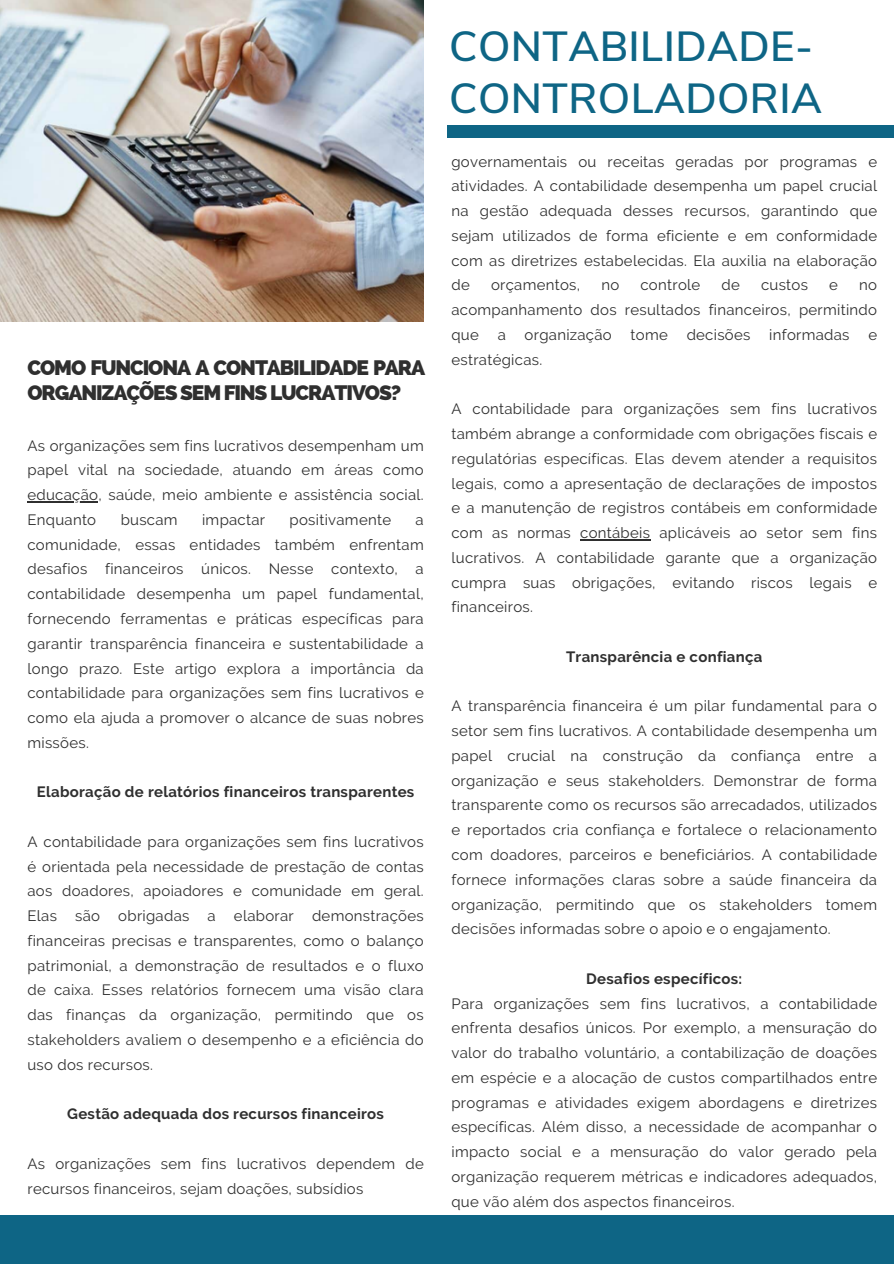
<style>
.page{position:relative;width:894px;height:1264px;background:#fff}
.page>*{position:absolute;margin:0;border:0;box-sizing:border-box;transform-origin:0 0}
.t1{font:600 42px/52.8px "Nunito Sans";letter-spacing:.01em;color:#0e6585}
.t2{font:800 21px/25.2px "Raleway";letter-spacing:-.055em;color:#2f2f2f}
.t3{font:15px/24.8px "Raleway";letter-spacing:.02em;color:#2f2f2f;text-align:justify}
.t4{font:700 15px "Raleway";letter-spacing:.02em;color:#2f2f2f}
</style>
<div class="page">
<div style="left:0;top:1215px;width:893px;height:48px;background:#0e6585"></div>
<img style="left:0;top:0;width:423px;height:322px">
<div style="left:446px;top:125px;width:447px;height:13px;background:#0e6585"></div>
<hr style="left:27px;top:501px;width:71px;height:1px;background:#2f2f2f">
<hr style="left:580px;top:539px;width:70px;height:1px;background:#2f2f2f">
<h2 class="t2" style="left:27px;top:355px;width:399px">COMO FUNCIONA A CONTABILIDADE PARA<br>ORGANIZAÇÕES SEM FINS LUCRATIVOS?</h2>
<p class="t3" style="left:27px;top:433px;width:397px">As organizações sem fins lucrativos desempenham um papel vital na sociedade, atuando em áreas como educação, saúde, meio ambiente e assistência social.<br>Enquanto</p>
<p class="t3" style="left:121px;top:507px;width:58px">buscam</p>
<p class="t3" style="left:202px;top:507px;width:64px">impactar</p>
<p class="t3" style="left:289px;top:507px;width:103px">positivamente</p>
<p class="t3" style="left:27px;top:507px;width:397px;text-indent:388px">a comunidade, essas entidades também enfrentam desafios financeiros únicos. Nesse contexto, a contabilidade desempenha um papel fundamental, fornecendo ferramentas e práticas específicas para garantir transparência financeira e sustentabilidade a longo prazo. Este artigo explora a importância da contabilidade para organizações sem fins lucrativos e como ela ajuda a promover o alcance de suas nobres missões.</p>
<p class="t4" style="left:37px;top:783px;width:379px">Elaboração de relatórios financeiros transparentes</p>
<p class="t3" style="left:27px;top:829px;width:397px">A contabilidade para organizações sem fins lucrativos é orientada pela necessidade de prestação de contas aos doadores, apoiadores e comunidade em geral.<br>Elas são obrigadas a elaborar demonstrações financeiras precisas e transparentes, como o balanço patrimonial, a demonstração de resultados e o fluxo de caixa. Esses relatórios fornecem uma visão clara das finanças da organização, permitindo que os stakeholders avaliem o desempenho e a eficiência do uso dos recursos.</p>
<p class="t4" style="left:67px;top:1105px;width:318px">Gestão adequada dos recursos financeiros</p>
<p class="t3" style="left:27px;top:1151px;width:397px">As organizações sem fins lucrativos dependem de recursos financeiros, sejam doações, subsídios</p>
<h1 class="t1" style="left:449px;top:20px;width:374px">CONTABILIDADE-<br>CONTROLADORIA</h1>
<p class="t3" style="left:451px;top:149px;width:427px">governamentais ou receitas geradas por programas e atividades. A contabilidade desempenha um papel crucial na gestão adequada desses recursos, garantindo que sejam utilizados de forma eficiente e em conformidade com as diretrizes estabelecidas. Ela auxilia na elaboração de</p>
<p class="t3" style="left:491px;top:273px;width:91px">orçamentos,</p>
<p class="t3" style="left:601px;top:273px;width:19px">no</p>
<p class="t3" style="left:640px;top:273px;width:61px">controle</p>
<p class="t3" style="left:721px;top:273px;width:20px">de</p>
<p class="t3" style="left:760px;top:273px;width:48px">custos</p>
<p class="t3" style="left:829px;top:273px;width:10px">e</p>
<p class="t3" style="left:451px;top:273px;width:427px;text-indent:407px">no acompanhamento dos resultados financeiros, permitindo que</p>
<p class="t3" style="left:497px;top:322px;width:10px">a</p>
<p class="t3" style="left:524px;top:322px;width:89px">organização</p>
<p class="t3" style="left:630px;top:322px;width:39px">tome</p>
<p class="t3" style="left:686px;top:322px;width:65px">decisões</p>
<p class="t3" style="left:769px;top:322px;width:82px">informadas</p>
<p class="t3" style="left:868px;top:322px;width:10px">e</p>
<p class="t3" style="left:451px;top:347px;width:92px">estratégicas.</p>
<p class="t3" style="left:451px;top:396px;width:427px">A contabilidade para organizações sem fins lucrativos também abrange a conformidade com obrigações fiscais e regulatórias específicas. Elas devem atender a requisitos legais, como a apresentação de declarações de impostos e a manutenção de registros contábeis em conformidade com as normas contábeis aplicáveis ao setor sem fins lucrativos. A contabilidade garante que a organização cumpra suas obrigações, evitando riscos legais e financeiros.</p>
<p class="t4" style="left:566px;top:647px;width:198px">Transparência e confiança</p>
<p class="t3" style="left:451px;top:693px;width:427px">A transparência financeira é um pilar fundamental para o setor sem fins lucrativos. A contabilidade desempenha um papel crucial na construção da confiança entre a organização e seus stakeholders. Demonstrar de forma transparente como os recursos são arrecadados, utilizados e reportados cria confiança e fortalece o relacionamento com doadores, parceiros e beneficiários. A contabilidade fornece informações claras sobre a saúde financeira da organização, permitindo que os stakeholders tomem decisões informadas sobre o apoio e o engajamento.</p>
<p class="t4" style="left:586px;top:969px;width:157px">Desafios específicos:</p>
<p class="t3" style="left:451px;top:990px;width:427px">Para organizações sem fins lucrativos, a contabilidade enfrenta desafios únicos. Por exemplo, a mensuração do valor do trabalho voluntário, a contabilização de doações em espécie e a alocação de custos compartilhados entre programas e atividades exigem abordagens e diretrizes específicas. Além disso, a necessidade de acompanhar o impacto social e a mensuração do valor gerado pela organização requerem métricas e indicadores adequados, que vão além dos aspectos financeiros.</p>
</div>
